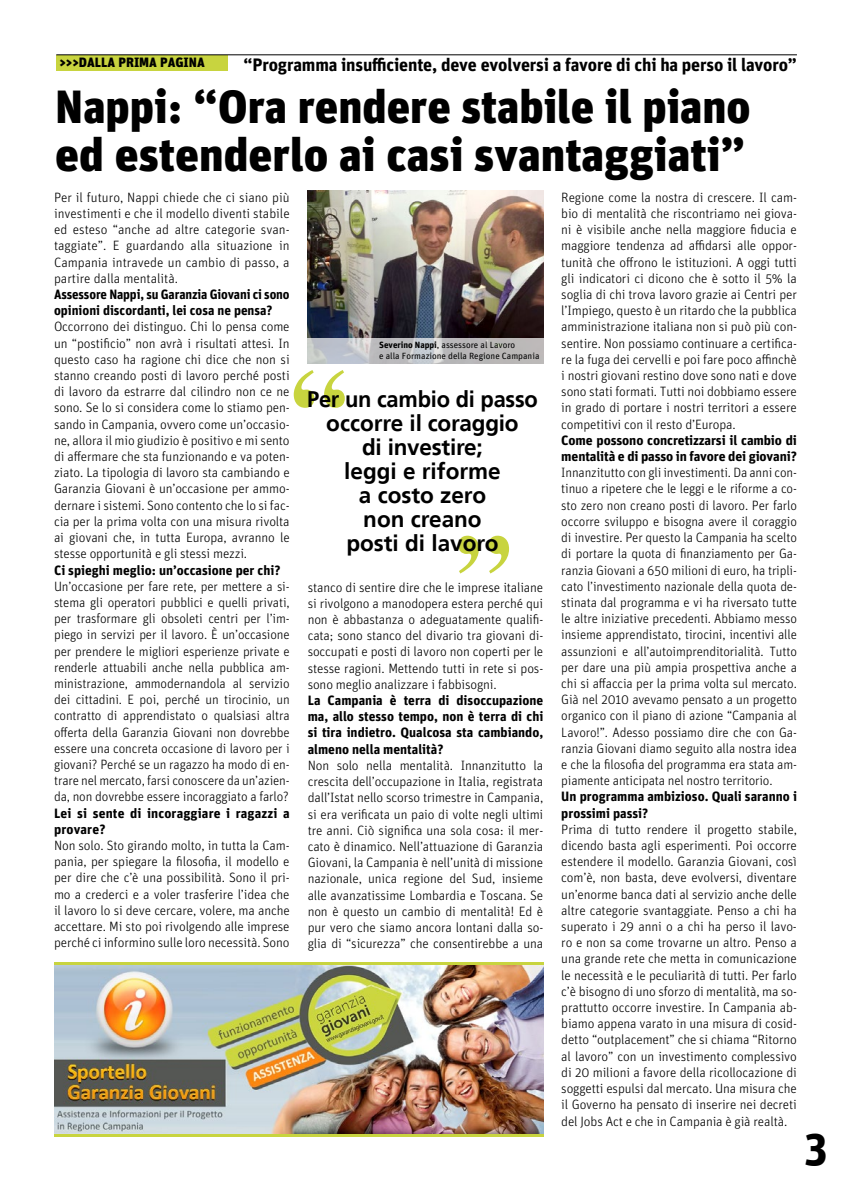
<style>
.page{position:relative;width:851px;height:1191px;background:#fff}
.page>*{position:absolute;margin:0;border:0;box-sizing:border-box;transform-origin:0 0}
.t1{font:700 112.5px "Times";color:#c8d43f}
.t2{font:900 46.5px/48px "Unit";color:#000}
.t3{font:700 45px "Unit";color:#000}
.t4{font:700 22.5px/24px "Frutiger LT";color:#000;text-align:center}
.t5{font:700 18px "Unit";letter-spacing:-.01em;color:#000}
.t6{font:300 13.5px/16.2px "Unit";letter-spacing:-.01em;color:#000;text-align:justify}
.t7{font:700 13.5px/16.2px "Unit";color:#000}
.t8{font:700 13.5px/16.2px "Unit";color:#000;scale:.96 1}
.t9{font:900 13.5px "Unit";color:#000}
.t10{font:9px/10.8px "Unit";color:#000}
.s1{font-weight:700}
</style>
<div class="page">
<div style="left:56px;top:55px;width:172px;height:15px;background:#c8d43f"></div>
<hr style="left:56px;top:55px;width:740px;height:1px;background:#000">
<img style="left:307px;top:191px;width:236px;height:147px">
<div style="left:54px;top:962px;width:489px;height:174px;background:linear-gradient(to right,#c8d43f,#c8d43f)"></div>
<img style="left:54px;top:965px;width:489px;height:168px">
<svg style="left:307px;top:338px;width:237px;height:26px;background:#bebfc1"></svg>
<p class="t9" style="left:59px;top:54px;width:147px">&gt;&gt;&gt;dalla prima pagina</p>
<h3 class="t5" style="left:243px;top:54px;width:554px">“Programma insufficiente, deve evolversi a favore di chi ha perso il lavoro”</h3>
<h2 class="t2" style="left:55px;top:81px;width:697px">Nappi: “Ora rendere stabile il piano ed estenderlo ai casi svantaggiati”</h2>
<p class="t6" style="left:54px;top:189px;width:237px">Per il futuro, Nappi chiede che ci siano più investimenti e che il modello diventi stabile ed esteso “anche ad altre categorie svan&shy;taggiate”. E guardando alla situazione in Campania intravede un cambio di passo, a partire dalla mentalità.</p>
<p class="t8" style="left:54px;top:286px;width:247px">Assessore Nappi, su Garanzia Giovani ci sono opinioni discordanti, lei cosa ne pensa?</p>
<p class="t6" style="left:54px;top:318px;width:237px">Occorrono dei distinguo. Chi lo pensa come un “postificio” non avrà i risultati attesi. In questo caso ha ragione chi dice che non si stanno creando posti di lavoro perché posti di lavoro da estrarre dal cilindro non ce ne sono. Se lo si considera come lo stiamo pen&shy;sando in Campania, ovvero come un’occasio&shy;ne, allora il mio giudizio è positivo e mi sento di affermare che sta funzionando e va poten&shy;ziato. La tipologia di lavoro sta cambiando e Garanzia Giovani è un’occasione per ammo&shy;dernare i sistemi. Sono contento che lo si fac&shy;cia per la prima volta con una misura rivolta ai giovani che, in tutta Europa, avranno le stesse opportunità e gli stessi mezzi.</p>
<p class="t7" style="left:54px;top:561px;width:228px">Ci spieghi meglio: un’occasione per chi?</p>
<p class="t6" style="left:54px;top:578px;width:237px">Un’occasione per fare rete, per mettere a si&shy;stema gli operatori pubblici e quelli privati, per trasformare gli obsoleti centri per l’im&shy;piego in servizi per il lavoro. è un’occasione per prendere le migliori esperienze private e renderle attuabili anche nella pubblica am&shy;ministrazione, ammodernandola al servizio dei cittadini. E poi, perché un tirocinio, un contratto di apprendistato o qualsiasi altra offerta della Garanzia Giovani non dovrebbe essere una concreta occasione di lavoro per i giovani? Perché se un ragazzo ha modo di en&shy;trare nel mercato, farsi conoscere da un’azien&shy;da, non dovrebbe essere incoraggiato a farlo?</p>
<p class="t7" style="left:54px;top:804px;width:237px">Lei si sente di incoraggiare i ragazzi a provare?</p>
<p class="t6" style="left:54px;top:837px;width:237px">Non solo. Sto girando molto, in tutta la Cam&shy;pania, per spiegare la filosofia, il modello e per dire che c’è una possibilità. Sono il pri&shy;mo a crederci e a voler trasferire l’idea che il lavoro lo si deve cercare, volere, ma anche accettare. Mi sto poi rivolgendo alle imprese perché ci informino sulle loro necessità. Sono</p>
<p class="t10" style="left:379px;top:340px;width:162px"><span class="s1">Severino Nappi</span>, assessore al Lavoro<br>e alla Formazione della Regione Campania</p>
<h1 class="t1" style="left:290px;top:302px;width:58px">“</h1>
<h3 class="t4" style="left:307px;top:387px;width:232px">Per un cambio di passo occorre il coraggio<br>di investire;<br>leggi e riforme<br>a costo zero<br>non creano<br>posti di lavoro</h3>
<h1 class="t1" style="left:455px;top:468px;width:58px">”</h1>
<p class="t6" style="left:307px;top:579px;width:237px">stanco di sentire dire che le imprese italiane si rivolgono a manodopera estera perché qui non è abbastanza o adeguatamente qualifi&shy;cata; sono stanco del divario tra giovani di&shy;soccupati e posti di lavoro non coperti per le stesse ragioni. Mettendo tutti in rete si pos&shy;sono meglio analizzare i fabbisogni.</p>
<p class="t7" style="left:307px;top:692px;width:237px;text-align:justify">La Campania è terra di disoccupazione ma, allo stesso tempo, non è terra di chi si tira indietro. Qualcosa sta cambiando, almeno nella mentalità?</p>
<p class="t6" style="left:307px;top:757px;width:237px">Non solo nella mentalità. Innanzitutto la crescita dell’occupazione in Italia, registrata dall’Istat nello scorso trimestre in Campania, si era verificata un paio di volte negli ultimi tre anni. Ciò significa una sola cosa: il mer&shy;cato è dinamico. Nell’attuazione di Garanzia Giovani, la Campania è nell’unità di missione nazionale, unica regione del Sud, insieme alle avanzatissime Lombardia e Toscana. Se non è questo un cambio di mentalità! Ed è pur vero che siamo ancora lontani dalla so&shy;glia di “sicurezza” che consentirebbe a una</p>
<p class="t6" style="left:561px;top:189px;width:237px">Regione come la nostra di crescere. Il cam&shy;bio di mentalità che riscontriamo nei giova&shy;ni è visibile anche nella maggiore fiducia e maggiore tendenza ad affidarsi alle oppor&shy;tunità che offrono le istituzioni. A oggi tutti gli indicatori ci dicono che è sotto il 5% la soglia di chi trova lavoro grazie ai Centri per l’Impiego, questo è un ritardo che la pubblica amministrazione italiana non si può più con&shy;sentire. Non possiamo continuare a certifica&shy;re la fuga dei cervelli e poi fare poco affinchè i nostri giovani restino dove sono nati e dove sono stati formati. Tutti noi dobbiamo essere in grado di portare i nostri territori a essere competitivi con il resto d’Europa.</p>
<p class="t7" style="left:561px;top:432px;width:237px">Come possono concretizzarsi il cambio di mentalità e di passo in favore dei giovani?</p>
<p class="t6" style="left:561px;top:464px;width:237px">Innanzitutto con gli investimenti. Da anni con&shy;tinuo a ripetere che le leggi e le riforme a co&shy;sto zero non creano posti di lavoro. Per farlo occorre sviluppo e bisogna avere il coraggio di investire. Per questo la Campania ha scelto di portare la quota di finanziamento per Ga&shy;ranzia Giovani a 650 milioni di euro, ha tripli&shy;cato l’investimento nazionale della quota de&shy;stinata dal programma e vi ha riversato tutte le altre iniziative precedenti. Abbiamo messo insieme apprendistato, tirocini, incentivi alle assunzioni e all’autoimprenditorialità. Tutto per dare una più ampia prospettiva anche a chi si affaccia per la prima volta sul mercato.<br>Già nel 2010 avevamo pensato a un progetto organico con il piano di azione “Campania al Lavoro!”. Adesso possiamo dire che con Ga&shy;ranzia Giovani diamo seguito alla nostra idea e che la filosofia del programma era stata am&shy;piamente anticipata nel nostro territorio.</p>
<p class="t7" style="left:561px;top:788px;width:237px">Un programma ambizioso. Quali saranno i prossimi passi?</p>
<p class="t6" style="left:561px;top:821px;width:237px">Prima di tutto rendere il progetto stabile, dicendo basta agli esperimenti. Poi occorre estendere il modello. Garanzia Giovani, così com’è, non basta, deve evolversi, diventare un’enorme banca dati al servizio anche delle altre categorie svantaggiate. Penso a chi ha superato i 29 anni o a chi ha perso il lavo&shy;ro e non sa come trovarne un altro. Penso a una grande rete che metta in comunicazione le necessità e le peculiarità di tutti. Per farlo c’è bisogno di uno sforzo di mentalità, ma so&shy;prattutto occorre investire. In Campania ab&shy;biamo appena varato in una misura di cosid&shy;detto “outplacement” che si chiama “Ritorno al lavoro” con un investimento complessivo di 20 milioni a favore della ricollocazione di soggetti espulsi dal mercato. Una misura che il Governo ha pensato di inserire nei decreti del Jobs Act e che in Campania è già realtà.</p>
<h3 class="t3" style="left:804px;top:1120px;width:25px">3</h3>
</div>
